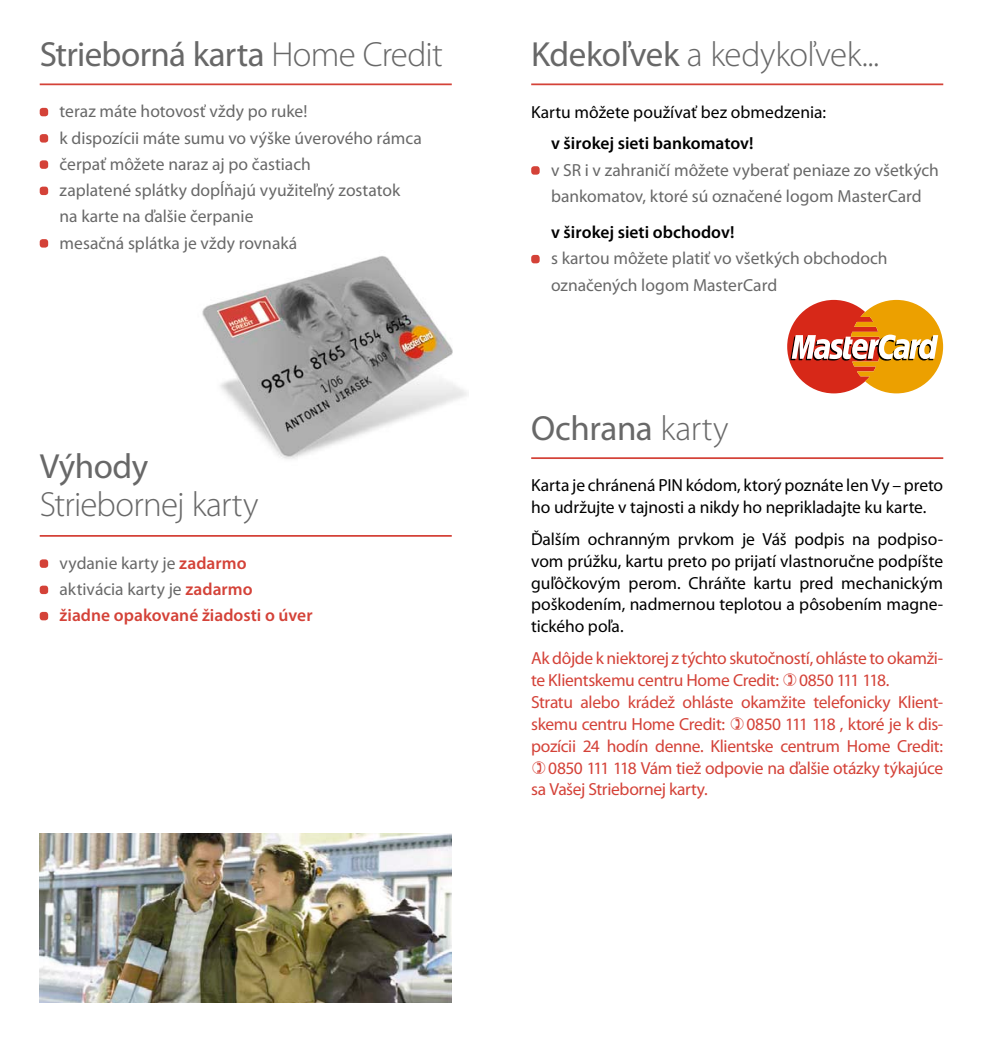
<style>
.page{position:relative;width:983px;height:1042px;background:#fff}
.page>*{position:absolute;margin:0;border:0;box-sizing:border-box;transform-origin:0 0}
.t1{font:35px "Myriad Pro";letter-spacing:-.015em;color:#686868}
.t2{font:300 35px "Myriad Pro";letter-spacing:-.02em;color:#686868}
.t3{font:17.5px/26.2px "Myriad Pro";color:#686868}
.t4{font:17.5px/21.9px "Myriad Pro";letter-spacing:-.005em;color:#000}
.t5{font:17.5px "Myriad Pro";letter-spacing:-.02em;color:#d44238}
.t6{font:600 17.5px/26.2px "Myriad Pro";color:#d44238}
.t7{font:600 17.5px "Myriad Pro";color:#000}
.s1{font-weight:300}
.s2{font-weight:400;color:#686868}
.s3{font-weight:400}
</style>
<div class="page">
<hr style="left:40px;top:83px;width:411px;height:2px;background:#d44238">
<div style="left:531px;top:166px;width:8px;height:9px;background:#d44238;border-radius:3px"></div>
<div style="left:531px;top:255px;width:8px;height:8px;background:#d44238;border-radius:3px"></div>
<hr style="left:531px;top:457px;width:412px;height:2px;background:#d44238">
<svg style="left:787px;top:300px;width:155px;height:93px"></svg>
<img style="left:202px;top:256px;width:265px;height:203px">
<div style="left:40px;top:108px;width:8px;height:8px;background:#d44238;border-radius:3px"></div>
<div style="left:40px;top:134px;width:8px;height:9px;background:#d44238;border-radius:3px"></div>
<div style="left:40px;top:160px;width:8px;height:9px;background:#d44238;border-radius:3px"></div>
<div style="left:40px;top:187px;width:8px;height:8px;background:#d44238;border-radius:3px"></div>
<div style="left:40px;top:239px;width:8px;height:9px;background:#d44238;border-radius:3px"></div>
<img style="left:40px;top:833px;width:411px;height:169px">
<div style="left:40px;top:559px;width:8px;height:9px;background:#d44238;border-radius:3px"></div>
<div style="left:40px;top:585px;width:8px;height:9px;background:#d44238;border-radius:3px"></div>
<div style="left:40px;top:612px;width:8px;height:8px;background:#d44238;border-radius:3px"></div>
<hr style="left:40px;top:535px;width:411px;height:2px;background:#d44238">
<hr style="left:531px;top:83px;width:412px;height:2px;background:#d44238">
<h1 class="t1" style="left:40px;top:33px;width:404px">Strieborná karta <span class="s1">Home Credit</span></h1>
<p class="t3" style="left:60px;top:98px;width:364px">teraz máte hotovosť vždy po ruke!<br>k dispozícii máte sumu vo výške úverového rámca čerpať môžete naraz aj po častiach<br>zaplatené splátky dopĺňajú využiteľný zostatok na karte na ďalšie čerpanie<br>mesačná splátka je vždy rovnaká</p>
<h1 class="t1" style="left:40px;top:444px;width:110px">Výhody</h1>
<h1 class="t2" style="left:40px;top:483px;width:220px">Striebornej karty</h1>
<p class="t6" style="left:60px;top:549px;width:254px"><span class="s2">vydanie karty je</span> zadarmo <span class="s2">aktivácia karty je</span> zadarmo<br>žiadne opakované žiadosti o úver</p>
<h1 class="t2" style="left:531px;top:33px;width:349px"><span class="s3">Kdekoľvek</span> a kedykoľvek...</h1>
<p class="t4" style="left:531px;top:101px;width:296px">Kartu môžete používať bez obmedzenia:</p>
<p class="t7" style="left:551px;top:132px;width:204px">v širokej sieti bankomatov!</p>
<p class="t3" style="left:551px;top:156px;width:389px">v SR i v zahraničí môžete vyberať peniaze zo všetkých bankomatov, ktoré sú označené logom MasterCard</p>
<p class="t7" style="left:551px;top:221px;width:185px">v širokej sieti obchodov!</p>
<p class="t3" style="left:551px;top:245px;width:338px">s kartou môžete platiť vo všetkých obchodoch označených logom MasterCard</p>
<h1 class="t1" style="left:531px;top:406px;width:199px">Ochrana <span class="s1">karty</span></h1>
<p class="t4" style="left:531px;top:474px;width:413px">Karta je chránená PIN kódom, ktorý poznáte len Vy – preto ho udržujte v tajnosti a nikdy ho neprikladajte ku karte.</p>
<p class="t4" style="left:531px;top:528px;width:413px;text-align:justify">Ďalším ochranným prvkom je Váš podpis na podpiso&shy;vom prúžku, kartu preto po prijatí vlastnoručne podpíšte guľôčkovým perom. Chráňte kartu pred mechanickým poškodením, nadmernou teplotou a pôsobením magne&shy;tického poľa.</p>
<p class="t5" style="left:531px;top:647px;width:413px">Ak dôjde k niektorej z týchto skutočností, ohláste to okamži-</p>
<p class="t5" style="left:531px;top:669px;width:360px">te Klientskemu centru Home Credit: 0850 111 118.</p>
<p class="t5" style="left:531px;top:691px;width:413px">Stratu alebo krádež ohláste okamžite telefonicky Klient-</p>
<p class="t5" style="left:531px;top:713px;width:413px">skemu centru Home Credit: 0850 111 118 , ktoré je k dis-</p>
<p class="t5" style="left:531px;top:735px;width:413px">pozícii 24 hodín denne. Klientske centrum Home Credit:</p>
<p class="t5" style="left:548px;top:757px;width:396px">0850 111 118 Vám tiež odpovie na ďalšie otázky týkajúce</p>
<p class="t5" style="left:531px;top:779px;width:178px">sa Vašej Striebornej karty.</p>
</div>
